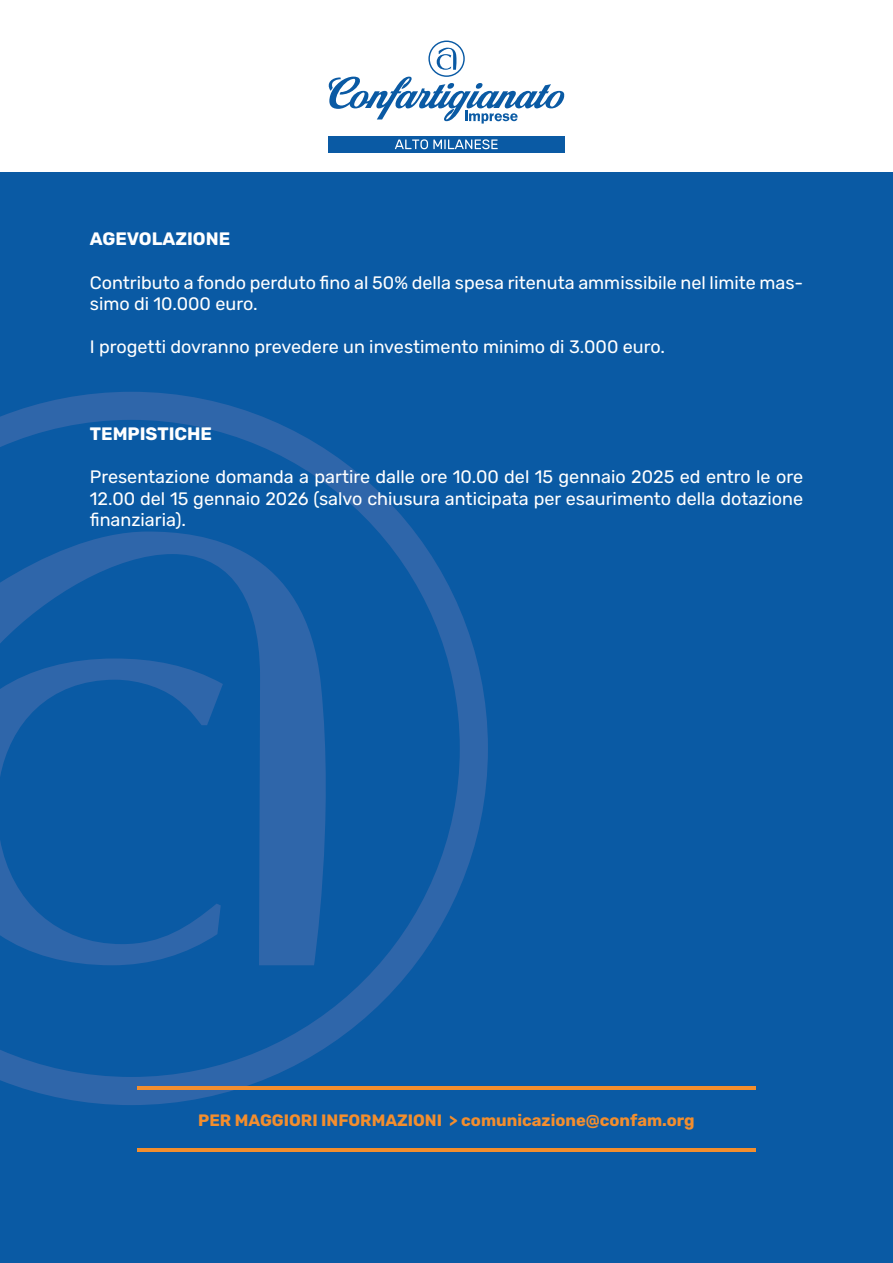
<style>
.page{position:relative;width:893px;height:1263px;background:#fff}
.page>*{position:absolute;margin:0;border:0;box-sizing:border-box;transform-origin:0 0}
.t1{font:18px/21.6px "Rubik";color:#fff}
.t2{font:700 18px "Rubik";color:#fff}
.t3{font:700 16.5px "Rubik";color:#f38e2e}
</style>
<div class="page">
<div style="left:0;top:172px;width:893px;height:1091px;background:#0a5aa4"></div>
<svg style="left:0;top:392px;width:488px;height:713px"></svg>
<svg style="left:0;top:531px;width:335px;height:434px"></svg>
<svg style="left:328px;top:41px;width:237px;height:83px"></svg>
<div style="left:328px;top:136px;width:237px;height:17px;background:#0a5aa4"></div>
<svg style="left:395px;top:139px;width:103px;height:10px"></svg>
<hr style="left:137px;top:1086px;width:619px;height:3px;background:#f38e2e">
<hr style="left:137px;top:1148px;width:619px;height:3px;background:#f38e2e">
<p class="t2" style="left:90px;top:229px;width:142px">AGEVOLAZIONE</p>
<p class="t1" style="left:90px;top:272px;width:715px">Contributo a fondo perduto fino al 50% della spesa ritenuta ammissibile nel limite mas&shy;simo di 10.000 euro.</p>
<p class="t1" style="left:90px;top:337px;width:577px">I progetti dovranno prevedere un investimento minimo di 3.000 euro.</p>
<p class="t2" style="left:90px;top:423px;width:124px">TEMPISTICHE</p>
<p class="t1" style="left:90px;top:466px;width:715px;text-align:justify">Presentazione domanda a partire dalle ore 10.00 del 15 gennaio 2025 ed entro le ore 12.00 del 15 gennaio 2026 (salvo chiusura anticipata per esaurimento della dotazione finanziaria).</p>
<p class="t3" style="left:198px;top:1110px;width:498px">PER MAGGIORI INFORMAZIONI &gt; comunicazione@confam.org</p>
</div>
